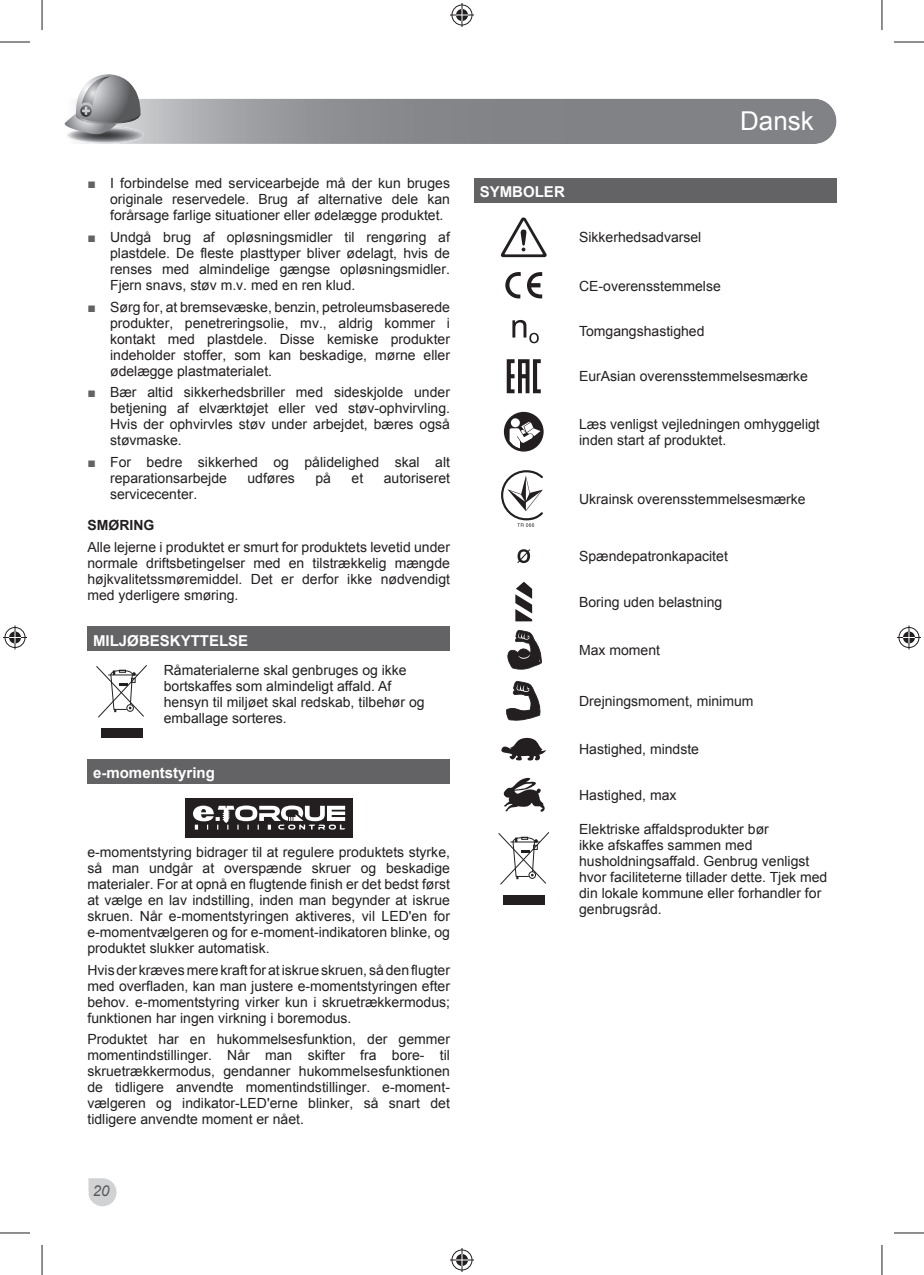
<style>
.page{position:relative;width:924px;height:1275px;background:#fff}
.page>*{position:absolute;margin:0;border:0;box-sizing:border-box;transform-origin:0 0}
.t1{font:26px "Arial";color:#fff}
.t2{font:700 15px "Arial";color:#fff}
.t3{font:italic 15px "Arial";color:#57585a}
.t4{font:14px/16px "Arial";color:#231f20;text-align:justify}
.t5{font:700 14px "Arial";color:#231f20}
.s1{color:#636366}
</style>
<div class="page">
<svg style="left:64px;top:74px;width:772px;height:70px"></svg>
<svg style="left:88px;top:1178px;width:29px;height:29px"></svg>
<div style="left:87px;top:626px;width:363px;height:24px;background:#636366"></div>
<div style="left:87px;top:759px;width:363px;height:24px;background:#636366"></div>
<svg style="left:96px;top:665px;width:51px;height:53px"></svg>
<div style="left:101px;top:728px;width:42px;height:10px;background:#231f20"></div>
<div style="left:185px;top:798px;width:168px;height:39px;background:#231f20"></div>
<svg style="left:193px;top:805px;width:152px;height:24px"></svg>
<div style="left:474px;top:178px;width:362px;height:24px;background:#636366"></div>
<svg style="left:500px;top:217px;width:47px;height:40px"></svg>
<svg style="left:505px;top:272px;width:37px;height:27px"></svg>
<svg style="left:512px;top:320px;width:26px;height:23px"></svg>
<svg style="left:506px;top:359px;width:34px;height:34px"></svg>
<svg style="left:503px;top:412px;width:40px;height:39px"></svg>
<svg style="left:501px;top:470px;width:41px;height:57px"></svg>
<svg style="left:517px;top:549px;width:13px;height:14px"></svg>
<svg style="left:515px;top:582px;width:17px;height:39px"></svg>
<svg style="left:507px;top:630px;width:35px;height:39px"></svg>
<svg style="left:506px;top:681px;width:35px;height:39px"></svg>
<svg style="left:501px;top:737px;width:45px;height:24px"></svg>
<svg style="left:503px;top:777px;width:41px;height:35px"></svg>
<svg style="left:498px;top:832px;width:52px;height:53px"></svg>
<div style="left:503px;top:895px;width:41px;height:10px;background:#231f20"></div>
<hr style="left:0;top:42px;width:30px;height:1px;background:#231f20">
<hr style="left:893px;top:42px;width:30px;height:1px;background:#231f20">
<hr style="left:0;top:1232px;width:30px;height:1px;background:#231f20">
<hr style="left:893px;top:1232px;width:30px;height:1px;background:#231f20">
<hr style="left:42px;top:0;width:1px;height:30px;background:#231f20">
<hr style="left:42px;top:1245px;width:1px;height:30px;background:#231f20">
<hr style="left:881px;top:0;width:1px;height:30px;background:#231f20">
<hr style="left:881px;top:1245px;width:1px;height:30px;background:#231f20">
<svg style="left:450px;top:3px;width:24px;height:24px"></svg>
<svg style="left:450px;top:1248px;width:24px;height:24px"></svg>
<svg style="left:3px;top:625px;width:24px;height:24px"></svg>
<svg style="left:897px;top:625px;width:23px;height:24px"></svg>
<p class="t4" style="left:110px;top:175px;width:341px;text-indent:-23px"><span class="s1">■</span> I forbindelse med servicearbejde må der kun bruges originale reservedele. Brug af alternative dele kan forårsage farlige situationer eller ødelægge produktet.</p>
<p class="t4" style="left:110px;top:229px;width:341px;text-indent:-23px"><span class="s1">■</span> Undgå brug af opløsningsmidler til rengøring af plastdele. De fleste plasttyper bliver ødelagt, hvis de renses med almindelige gængse opløsningsmidler.<br>Fjern snavs, støv m.v. med en ren klud.</p>
<p class="t4" style="left:110px;top:299px;width:341px;text-indent:-23px"><span class="s1">■</span> Sørg for, at bremsevæske, benzin, petroleumsbaserede produkter, penetreringsolie, mv., aldrig kommer i kontakt med plastdele. Disse kemiske produkter indeholder stoffer, som kan beskadige, mørne eller ødelægge plastmaterialet.</p>
<p class="t4" style="left:110px;top:384px;width:341px;text-indent:-23px"><span class="s1">■</span> Bær altid sikkerhedsbriller med sideskjolde under betjening af elværktøjet eller ved støv-ophvirvling.<br>Hvis der ophvirvles støv under arbejdet, bæres også støvmaske.</p>
<p class="t4" style="left:110px;top:454px;width:341px;text-indent:-23px"><span class="s1">■</span> For bedre sikkerhed og pålidelighed skal alt reparationsarbejde</p>
<p class="t4" style="left:247px;top:470px;width:49px">udføres</p>
<p class="t4" style="left:315px;top:470px;width:17px">på</p>
<p class="t4" style="left:351px;top:470px;width:13px">et</p>
<p class="t4" style="left:383px;top:470px;width:68px">autoriseret</p>
<p class="t4" style="left:110px;top:486px;width:89px">servicecenter.</p>
<p class="t5" style="left:87px;top:517px;width:68px">SMØRING</p>
<p class="t4" style="left:87px;top:539px;width:364px">Alle lejerne i produktet er smurt for produktets levetid under normale driftsbetingelser med en tilstrækkelig mængde højkvalitetssmøremiddel. Det er derfor ikke nødvendigt med yderligere smøring.</p>
<p class="t2" style="left:93px;top:632px;width:157px">MILJØBESKYTTELSE</p>
<p class="t4" style="left:164px;top:662px;width:262px;text-align:left">Råmaterialerne skal genbruges og ikke bortskaffes som almindeligt affald. Af hensyn til miljøet skal redskab, tilbehør og emballage sorteres.</p>
<p class="t2" style="left:93px;top:764px;width:123px">e-momentstyring</p>
<p class="t4" style="left:87px;top:844px;width:364px">e-momentstyring bidrager til at regulere produktets styrke, så man undgår at overspænde skruer og beskadige materialer. For at opnå en flugtende finish er det bedst først at vælge en lav indstilling, inden man begynder at iskrue skruen. Når e-momentstyringen aktiveres, vil LED'en for e-momentvælgeren og for e-moment-indikatoren blinke, og produktet slukker automatisk.</p>
<p class="t4" style="left:87px;top:961px;width:364px">Hvis der kræves mere kraft for at iskrue skruen, så den flugter med overfladen, kan man justere e-momentstyringen efter behov. e-momentstyring virker kun i skruetrækkermodus; funktionen har ingen virkning i boremodus.</p>
<p class="t4" style="left:87px;top:1031px;width:364px">Produktet har en hukommelsesfunktion, der gemmer momentindstillinger. Når man skifter fra bore- til skruetrækkermodus, gendanner hukommelsesfunktionen de tidligere anvendte momentindstillinger. e-moment&shy;vælgeren og indikator-LED'erne blinker, så snart det tidligere anvendte moment er nået.</p>
<p class="t3" style="left:93px;top:1182px;width:18px">20</p>
<h1 class="t1" style="left:739px;top:107px;width:75px">Dansk</h1>
<p class="t2" style="left:479px;top:183px;width:87px">SYMBOLER</p>
<p class="t4" style="left:579px;top:229px;width:124px">Sikkerhedsadvarsel</p>
<p class="t4" style="left:579px;top:278px;width:143px">CE-overensstemmelse</p>
<p class="t4" style="left:579px;top:323px;width:127px">Tomgangshastighed</p>
<p class="t4" style="left:579px;top:368px;width:230px">EurAsian overensstemmelsesmærke</p>
<p class="t4" style="left:579px;top:416px;width:242px">Læs venligst vejledningen omhyggeligt inden start af produktet.</p>
<p class="t4" style="left:579px;top:491px;width:228px">Ukrainsk overensstemmelsesmærke</p>
<p class="t4" style="left:579px;top:548px;width:150px">Spændepatronkapacitet</p>
<p class="t4" style="left:579px;top:594px;width:145px">Boring uden belastning</p>
<p class="t4" style="left:579px;top:642px;width:82px">Max moment</p>
<p class="t4" style="left:579px;top:693px;width:176px">Drejningsmoment, minimum</p>
<p class="t4" style="left:579px;top:741px;width:121px">Hastighed, mindste</p>
<p class="t4" style="left:579px;top:787px;width:99px">Hastighed, max</p>
<p class="t4" style="left:579px;top:820px;width:249px;text-align:left">Elektriske affaldsprodukter bør<br>ikke afskaffes sammen med husholdningsaffald. Genbrug venligst hvor faciliteterne tillader dette. Tjek med din lokale kommune eller forhandler for genbrugsråd.</p>
</div>
